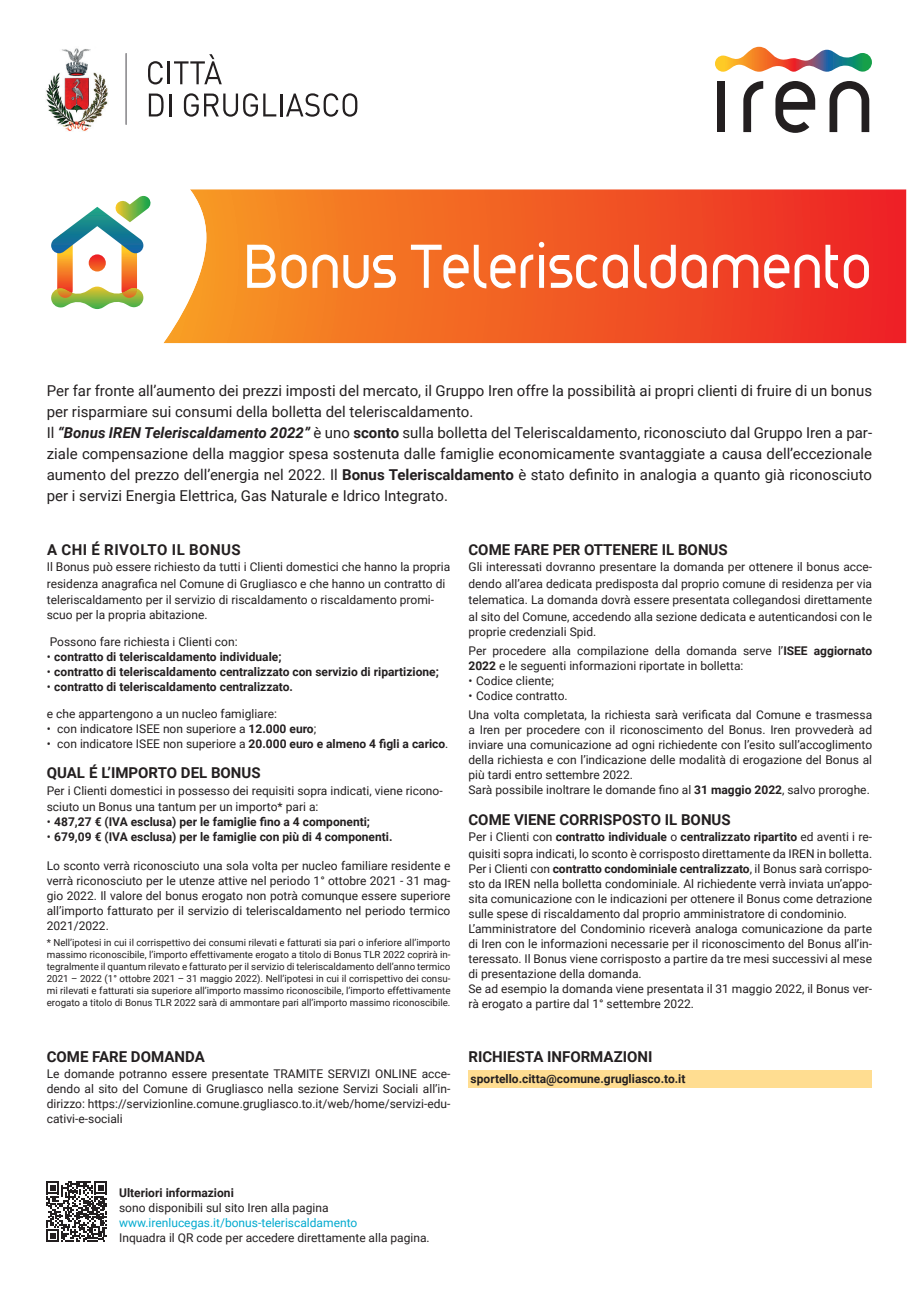
<style>
.page{position:relative;width:919px;height:1289px;background:#fff}
.page>*{position:absolute;margin:0;border:0;box-sizing:border-box;transform-origin:0 0}
.t1{font:69px "Iren Sans";letter-spacing:-.01em;color:#fff}
.t2{font:15px/21px "Roboto";color:#231f20}
.t3{font:700 15px "Roboto";color:#231f20}
.t4{font:700 15px "Roboto";letter-spacing:.035em;color:#231f20}
.t5{font:12px/15px "Roboto";color:#231f20}
.t6{font:700 12px "Roboto";color:#231f20}
.t7{font:12px "Roboto";color:#03aacf}
.t8{font:9.75px/12px "Roboto";color:#231f20;text-align:justify}
.s1{font-weight:700;font-style:italic}
.s2{font-weight:700}
.s3{font-weight:400}
</style>
<div class="page">
<svg style="left:206px;top:189px;width:700px;height:154px;background:#f15b24"></svg>
<svg style="left:51px;top:189px;width:155px;height:155px"></svg>
<svg style="left:89px;top:254px;width:17px;height:17px"></svg>
<svg style="left:829px;top:81px;width:40px;height:51px"></svg>
<div style="left:717px;top:82px;width:8px;height:50px;background:#231f20"></div>
<svg style="left:743px;top:81px;width:20px;height:51px"></svg>
<svg style="left:775px;top:81px;width:40px;height:52px"></svg>
<svg style="left:715px;top:47px;width:157px;height:25px"></svg>
<svg style="left:46px;top:1181px;width:61px;height:61px"></svg>
<svg style="left:148px;top:61px;width:15px;height:23px"></svg>
<hr style="left:168px;top:61px;width:2px;height:23px;background:#231f20">
<svg style="left:174px;top:54px;width:48px;height:30px"></svg>
<svg style="left:149px;top:94px;width:15px;height:22px"></svg>
<hr style="left:169px;top:94px;width:2px;height:22px;background:#231f20">
<svg style="left:184px;top:93px;width:92px;height:24px"></svg>
<hr style="left:280px;top:94px;width:2px;height:22px;background:#231f20">
<svg style="left:286px;top:93px;width:71px;height:24px"></svg>
<hr style="left:126px;top:53px;width:1px;height:72px;background:#a8a9ad">
<img style="left:46px;top:48px;width:62px;height:83px">
<div style="left:468px;top:1069px;width:404px;height:18px;background:#ffdd91"></div>
<h1 class="t1" style="left:244px;top:232px;width:629px">Bonus Teleriscaldamento</h1>
<p class="t2" style="left:47px;top:380px;width:826px">Per far fronte all’aumento dei prezzi imposti del mercato, il Gruppo Iren offre la possibilità ai propri clienti di fruire di un bonus per risparmiare sui consumi della bolletta del teleriscaldamento.<br>Il <span class="s1">“Bonus IREN Teleriscaldamento 2022”</span> è uno <span class="s2">sconto</span> sulla bolletta del Teleriscaldamento, riconosciuto dal Gruppo Iren a par&shy;ziale compensazione della maggior spesa sostenuta dalle famiglie economicamente svantaggiate a causa dell’eccezionale aumento del prezzo dell’energia nel 2022. Il <span class="s2">Bonus Teleriscaldamento</span> è stato definito in analogia a quanto già riconosciuto per i servizi Energia Elettrica, Gas Naturale e Idrico Integrato.</p>
<p class="t4" style="left:47px;top:538px;width:195px">A CHI É RIVOLTO IL BONUS</p>
<p class="t5" style="left:47px;top:558px;width:405px;line-height:16.5px">Il Bonus può essere richiesto da tutti i Clienti domestici che hanno la propria residenza anagrafica nel Comune di Grugliasco e che hanno un contratto di teleriscaldamento per il servizio di riscaldamento o riscaldamento promi-</p>
<p class="t5" style="left:47px;top:607px;width:162px">scuo per la propria abitazione.</p>
<p class="t5" style="left:50px;top:633px;width:189px">Possono fare richiesta i Clienti con:</p>
<p class="t6" style="left:47px;top:648px;width:236px"><span class="s3">•</span> contratto di teleriscaldamento individuale;</p>
<p class="t6" style="left:47px;top:663px;width:393px"><span class="s3">•</span> contratto di teleriscaldamento centralizzato con servizio di ripartizione;</p>
<p class="t6" style="left:47px;top:678px;width:248px"><span class="s3">•</span> contratto di teleriscaldamento centralizzato.</p>
<p class="t5" style="left:47px;top:705px;width:232px">e che appartengono a un nucleo famigliare:</p>
<p class="t5" style="left:47px;top:720px;width:271px">• con indicatore ISEE non superiore a <span class="s2">12.000 euro</span>;</p>
<p class="t5" style="left:47px;top:735px;width:403px">• con indicatore ISEE non superiore a <span class="s2">20.000 euro e almeno 4 figli a carico</span>.</p>
<p class="t3" style="left:47px;top:762px;width:215px">QUAL É L’IMPORTO DEL BONUS</p>
<p class="t5" style="left:47px;top:781px;width:397px;line-height:16.5px">Per i Clienti domestici in possesso dei requisiti sopra indicati, viene ricono&shy;sciuto un Bonus una tantum per un importo* pari a:</p>
<p class="t6" style="left:47px;top:813px;width:325px"><span class="s3">•</span> 487,27 € (IVA esclusa) per le famiglie fino a 4 componenti;</p>
<p class="t6" style="left:47px;top:828px;width:347px"><span class="s3">•</span> 679,09 € (IVA esclusa) per le famiglie con più di 4 componenti.</p>
<p class="t5" style="left:47px;top:857px;width:405px;text-align:justify">Lo sconto verrà riconosciuto una sola volta per nucleo familiare residente e verrà riconosciuto per le utenze attive nel periodo 1° ottobre 2021 - 31 mag&shy;gio 2022. Il valore del bonus erogato non potrà comunque essere superiore all’importo fatturato per il servizio di teleriscaldamento nel periodo termico 2021/2022.</p>
<p class="t8" style="left:47px;top:935px;width:405px">* Nell’ipotesi in cui il corrispettivo dei consumi rilevati e fatturati sia pari o inferiore all’importo massimo riconoscibile, l’importo effettivamente erogato a titolo di Bonus TLR 2022 coprirà in&shy;tegralmente il quantum rilevato e fatturato per il servizio di teleriscaldamento dell’anno termico 2021 – 2022 (1° ottobre 2021 – 31 maggio 2022). Nell’ipotesi in cui il corrispettivo dei consu&shy;mi rilevati e fatturati sia superiore all’importo massimo riconoscibile, l’importo effettivamente erogato a titolo di Bonus TLR 2022 sarà di ammontare pari all’importo massimo riconoscibile.</p>
<p class="t3" style="left:47px;top:1045px;width:159px">COME FARE DOMANDA</p>
<p class="t5" style="left:47px;top:1065px;width:405px;text-align:justify">Le domande potranno essere presentate TRAMITE SERVIZI ONLINE acce&shy;dendo al sito del Comune di Grugliasco nella sezione Servizi Sociali all’in&shy;dirizzo: https://servizionline.comune.grugliasco.to.it/web/home/servizi-edu&shy;cativi-e-sociali</p>
<p class="t3" style="left:468px;top:538px;width:261px">COME FARE PER OTTENERE IL BONUS</p>
<p class="t5" style="left:468px;top:558px;width:405px;line-height:16.5px;text-align:justify">Gli interessati dovranno presentare la domanda per ottenere il bonus acce&shy;dendo all’area dedicata predisposta dal proprio comune di residenza per via telematica. La domanda dovrà essere presentata collegandosi direttamente al sito del Comune, accedendo alla sezione dedicata e autenticandosi con le</p>
<p class="t5" style="left:468px;top:621px;width:405px;line-height:19.2px">proprie credenziali Spid.<br>Per procedere alla compilazione della domanda serve l’<span class="s2">ISEE aggiornato</span></p>
<p class="t5" style="left:468px;top:657px;width:276px"><span class="s2">2022</span> e le seguenti informazioni riportate in bolletta:</p>
<p class="t5" style="left:468px;top:672px;width:87px">• Codice cliente;</p>
<p class="t5" style="left:468px;top:685px;width:405px;line-height:19.2px">• Codice contratto.<br>Una volta completata, la richiesta sarà verificata dal Comune e trasmessa</p>
<p class="t5" style="left:468px;top:722px;width:405px">a Iren per procedere con il riconoscimento del Bonus. Iren provvederà ad inviare una comunicazione ad ogni richiedente con l’esito sull’accoglimento della richiesta e con l’indicazione delle modalità di erogazione del Bonus al più tardi entro settembre 2022.<br>Sarà possibile inoltrare le domande fino al <span class="s2">31 maggio 2022</span>, salvo proroghe.</p>
<p class="t3" style="left:468px;top:808px;width:264px">COME VIENE CORRISPOSTO IL BONUS</p>
<p class="t5" style="left:468px;top:828px;width:405px;line-height:16.5px">Per i Clienti con <span class="s2">contratto individuale</span> o <span class="s2">centralizzato ripartito</span> ed aventi i re&shy;quisiti sopra indicati, lo sconto è corrisposto direttamente da IREN in bolletta.</p>
<p class="t5" style="left:468px;top:860px;width:405px">Per i Clienti con <span class="s2">contratto condominiale centralizzato</span>, il Bonus sarà corrispo&shy;sto da IREN nella bolletta condominiale. Al richiedente verrà inviata un’appo&shy;sita comunicazione con le indicazioni per ottenere il Bonus come detrazione sulle spese di riscaldamento dal proprio amministratore di condominio.<br>L’amministratore del Condominio riceverà analoga comunicazione da parte di Iren con le informazioni necessarie per il riconoscimento del Bonus all’in&shy;teressato. Il Bonus viene corrisposto a partire da tre mesi successivi al mese di presentazione della domanda.<br>Se ad esempio la domanda viene presentata il 31 maggio 2022, il Bonus ver&shy;rà erogato a partire dal 1° settembre 2022.</p>
<p class="t3" style="left:468px;top:1045px;width:185px">RICHIESTA INFORMAZIONI</p>
<p class="t6" style="left:470px;top:1069px;width:216px">sportello.citta@comune.grugliasco.to.it</p>
<p class="t6" style="left:119px;top:1184px;width:116px">Ulteriori informazioni</p>
<p class="t5" style="left:119px;top:1199px;width:211px">sono disponibili sul sito Iren alla pagina</p>
<p class="t7" style="left:119px;top:1214px;width:240px">www.irenlucegas.it/bonus-teleriscaldamento</p>
<p class="t5" style="left:119px;top:1229px;width:312px">Inquadra il QR code per accedere direttamente alla pagina.</p>
</div>
